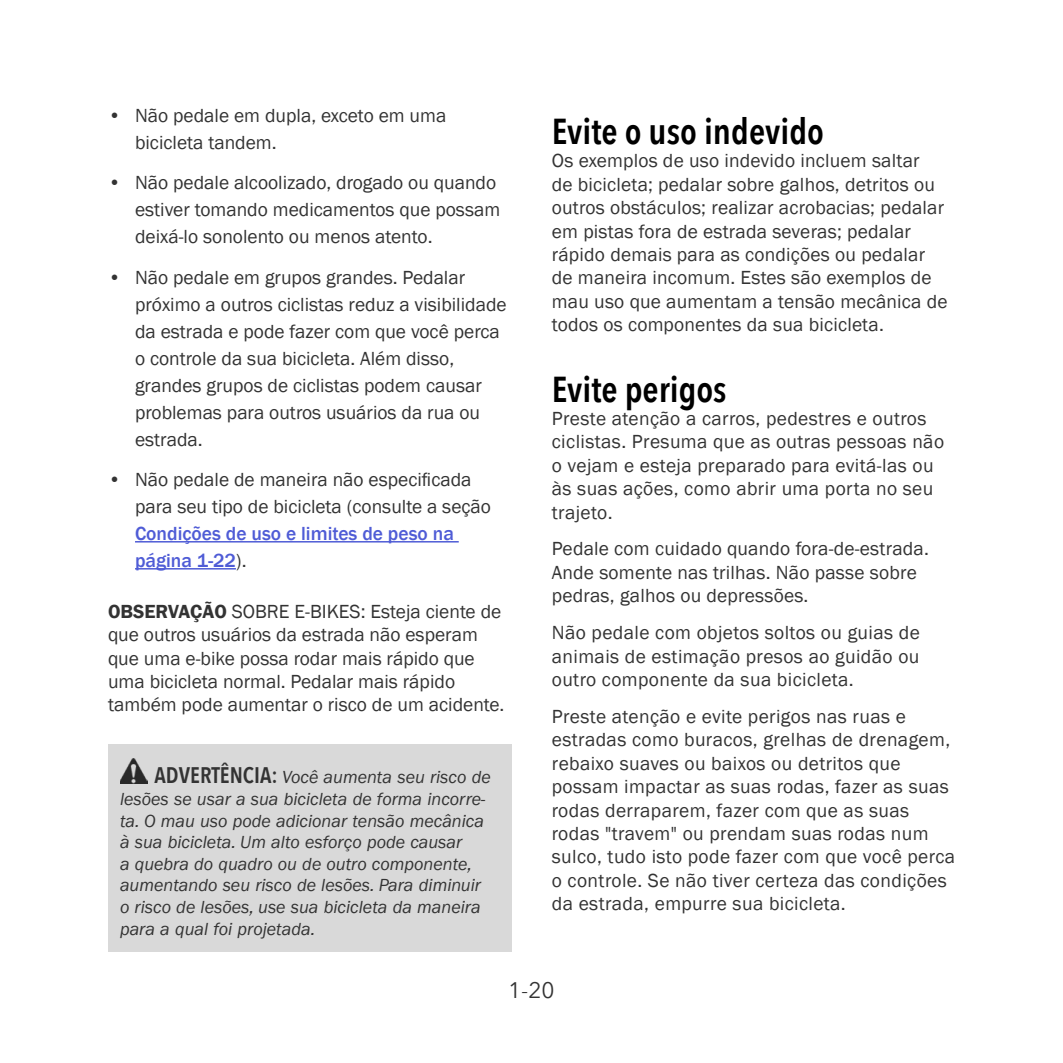
<style>
.page{position:relative;width:1063px;height:1063px;background:#fff}
.page>*{position:absolute;margin:0;border:0;box-sizing:border-box;transform-origin:0 0}
.Subhead_1{font:600 36px "Avenir Next Condensed";color:#000}
.t1{font:22.5px "Avenir Next";color:#333}
.Body{font:19.5px/23.4px "Franklin Gothic";letter-spacing:.01em;color:#333}
.Bold_First_Word{font:19.5px/23.4px "Franklin Gothic";color:#333}
.WARNING{font:italic 18px/21.6px "Franklin Gothic LT Pro";color:#333}
.s1{font-weight:500;color:#4f5cd6}
.s2{font-weight:600}
.s3{font-family:"Avenir Next Condensed";font-weight:600;font-style:normal;font-size:22.5px}
</style>
<div class="page">
<hr style="left:135px;top:541px;width:324px;height:1px;background:#4f5cd6">
<hr style="left:135px;top:568px;width:101px;height:1px;background:#4f5cd6">
<div style="left:108px;top:744px;width:403px;height:208px;background:#d9d9d9"></div>
<img style="left:120px;top:758px;width:27px;height:25px">
<p class="Body" style="left:135px;top:102px;width:313px;line-height:27px;text-indent:-27px">• Não pedale em dupla, exceto em uma bicicleta tandem.</p>
<p class="Body" style="left:135px;top:170px;width:367px;line-height:27px;text-indent:-27px">• Não pedale alcoolizado, drogado ou quando estiver tomando medicamentos que possam deixá-lo sonolento ou menos atento.</p>
<p class="Body" style="left:135px;top:264px;width:373px;line-height:27px;text-indent:-27px">• Não pedale em grupos grandes. Pedalar próximo a outros ciclistas reduz a visibilidade da estrada e pode fazer com que você perca o controle da sua bicicleta. Além disso, grandes grupos de ciclistas podem causar problemas para outros usuários da rua ou estrada.</p>
<p class="Body" style="left:135px;top:467px;width:357px;line-height:27px;text-indent:-27px">• Não pedale de maneira não especificada para seu tipo de bicicleta (consulte a seção <span class="s1">Condições de uso e limites de peso na página 1-22</span>).</p>
<p class="Bold_First_Word" style="left:108px;top:600px;width:398px"><span class="s2">OBSERVAÇÃO</span> SOBRE E-BIKES: Esteja ciente de que outros usuários da estrada não esperam que uma e-bike possa rodar mais rápido que uma bicicleta normal. Pedalar mais rápido também pode aumentar o risco de um acidente.</p>
<p class="WARNING" style="left:120px;top:767px;width:372px;text-indent:35px"><span class="s3">ADVERTÊNCIA:</span> Você aumenta seu risco de lesões se usar a sua bicicleta de forma incorre&shy;ta. O mau uso pode adicionar tensão mecânica à sua bicicleta. Um alto esforço pode causar<br>a quebra do quadro ou de outro componente, aumentando seu risco de lesões. Para diminuir o risco de lesões, use sua bicicleta da maneira para a qual foi projetada.</p>
<p class="Subhead_1" style="left:552px;top:100px;width:274px">Evite o uso indevido</p>
<p class="Body" style="left:552px;top:150px;width:397px">Os exemplos de uso indevido incluem saltar<br>de bicicleta; pedalar sobre galhos, detritos ou outros obstáculos; realizar acrobacias; pedalar em pistas fora de estrada severas; pedalar rápido demais para as condições ou pedalar de maneira incomum. Estes são exemplos de mau uso que aumentam a tensão mecânica de todos os componentes da sua bicicleta.</p>
<p class="Subhead_1" style="left:552px;top:358px;width:176px">Evite perigos</p>
<p class="Body" style="left:552px;top:407px;width:394px">Preste atenção a carros, pedestres e outros ciclistas. Presuma que as outras pessoas não o vejam e esteja preparado para evitá-las ou às suas ações, como abrir uma porta no seu trajeto.</p>
<p class="Body" style="left:552px;top:538px;width:379px">Pedale com cuidado quando fora-de-estrada.<br>Ande somente nas trilhas. Não passe sobre pedras, galhos ou depressões.</p>
<p class="Body" style="left:552px;top:621px;width:369px;text-align:justify">Não pedale com objetos soltos ou guias de animais de estimação presos ao guidão ou outro componente da sua bicicleta.</p>
<p class="Body" style="left:552px;top:705px;width:405px">Preste atenção e evite perigos nas ruas e estradas como buracos, grelhas de drenagem, rebaixo suaves ou baixos ou detritos que possam impactar as suas rodas, fazer as suas rodas derraparem, fazer com que as suas rodas "travem" ou prendam suas rodas num sulco, tudo isto pode fazer com que você perca o controle. Se não tiver certeza das condições da estrada, empurre sua bicicleta.</p>
<p class="t1" style="left:508px;top:971px;width:48px">1-20</p>
</div>
